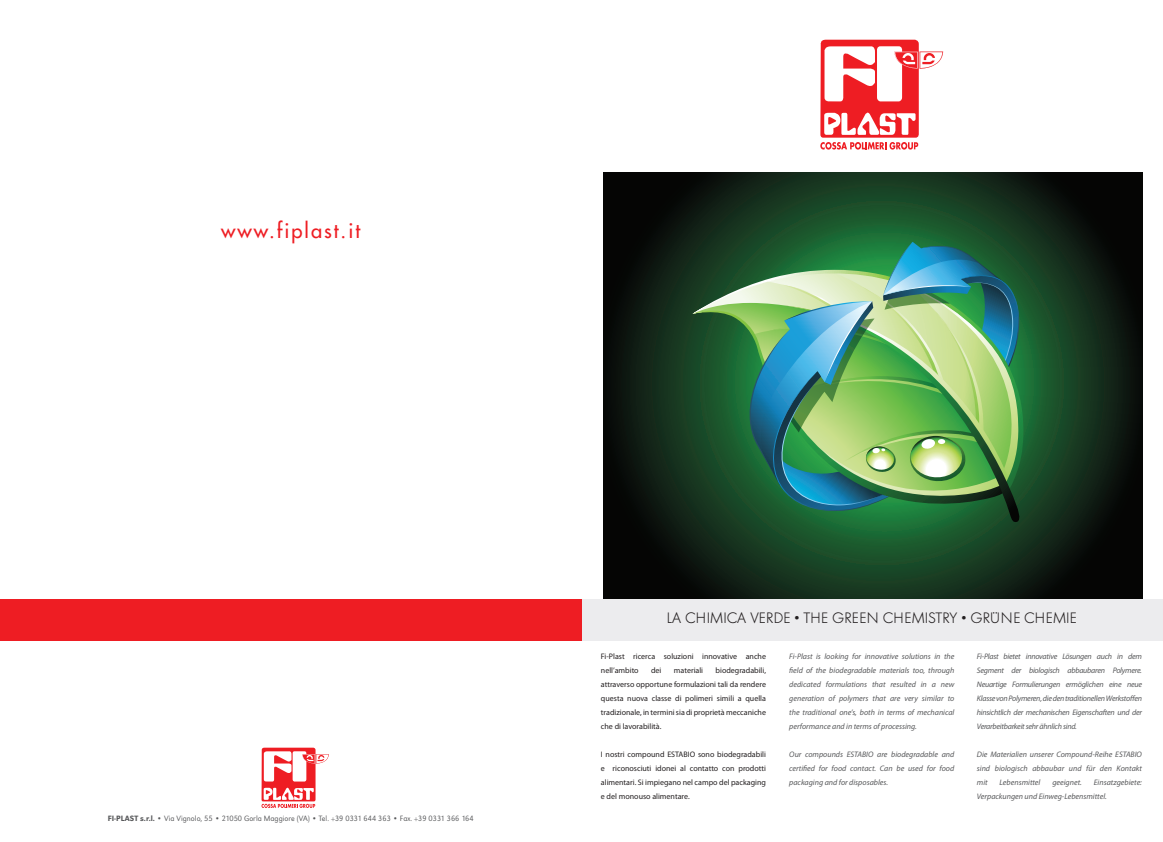
<style>
.page{position:relative;width:1163px;height:842px;background:#fff}
.page>*{position:absolute;margin:0;border:0;box-sizing:border-box;transform-origin:0 0}
.t1{font:20px "Futura";letter-spacing:.1em;color:#ee1d23}
.t2{font:300 15px "Futura BQ";color:#231f20}
.t3{font:italic 8px/14px "Myriad Pro";color:#57585a;text-align:justify}
.t4{font:8px/14px "Myriad Pro";color:#231f20;text-align:justify}
.t5{font:8px "URW Grotesk T Ligh";color:#57585a}
.s1{font-family:"URW Grotesk T";font-weight:500}
</style>
<div class="page">
<svg style="left:603px;top:173px;width:539px;height:425px;background:#112717"></svg>
<svg style="left:692px;top:242px;width:352px;height:283px;background:#539165"></svg>
<div style="left:581px;top:599px;width:581px;height:41px;background:#ececee"></div>
<div style="left:0;top:599px;width:581px;height:41px;background:#ee1d23"></div>
<svg style="left:820px;top:40px;width:123px;height:110px"></svg>
<svg style="left:261px;top:748px;width:68px;height:60px"></svg>
<h1 class="t1" style="left:221px;top:218px;width:141px">www.fiplast.it</h1>
<p class="t5" style="left:108px;top:814px;width:367px"><span class="s1">FI-PLAST s.r.l.</span> • Via Vignolo, 55 • 21050 Gorla Maggiore (VA) • Tel. +39 0331 644 363 • Fax. +39 0331 366 164</p>
<h2 class="t2" style="left:666px;top:609px;width:411px">LA CHIMICA VERDE • THE GREEN CHEMISTRY • GRÜNE CHEMIE</h2>
<p class="t4" style="left:601px;top:650px;width:166px">Fi-Plast ricerca soluzioni innovative anche nell’ambito</p>
<p class="t4" style="left:601px;top:664px;width:167px;text-indent:115px">biodegradabili, attraverso opportune formulazioni tali da rendere questa nuova classe di polimeri simili a quella tradizionale, in termini sia di proprietà meccaniche che di lavorabilità.</p>
<p class="t4" style="left:601px;top:748px;width:167px">I nostri compound ESTABIO sono biodegradabili e riconosciuti idonei al contatto con prodotti alimentari. Si impiegano nel campo del packaging e del monouso alimentare.</p>
<p class="t4" style="left:651px;top:664px;width:12px">dei</p>
<p class="t4" style="left:673px;top:664px;width:31px">materiali</p>
<p class="t3" style="left:789px;top:650px;width:167px">Fi-Plast is looking for innovative solutions in the field of the biodegradable materials too, through dedicated formulations that resulted in a new generation of polymers that are very similar to the traditional one’s, both in terms of mechanical performance and in terms of processing.</p>
<p class="t3" style="left:789px;top:748px;width:166px">Our compounds ESTABIO are biodegradable and certified for food contact. Can be used for food packaging and for disposables.</p>
<p class="t3" style="left:976px;top:650px;width:167px">Fi-Plast bietet innovative Lösungen auch in dem Segment der biologisch abbaubaren Polymere.<br>Neuartige Formulierungen ermöglichen eine neue Klasse von Polymeren, die den traditionellen Werkstoffen hinsichtlich der mechanischen Eigenschaften und der Verarbeitbarkeit sehr ähnlich sind.</p>
<p class="t3" style="left:976px;top:748px;width:166px">Die Materialien unserer Compound-Reihe ESTABIO sind biologisch abbaubar und für den Kontakt mit</p>
<p class="t3" style="left:976px;top:776px;width:166px;text-indent:117px">Einsatzgebiete:<br>Verpackungen und Einweg-Lebensmittel.</p>
<p class="t3" style="left:999px;top:776px;width:42px">Lebensmittel</p>
<p class="t3" style="left:1052px;top:776px;width:31px">geeignet.</p>
</div>
